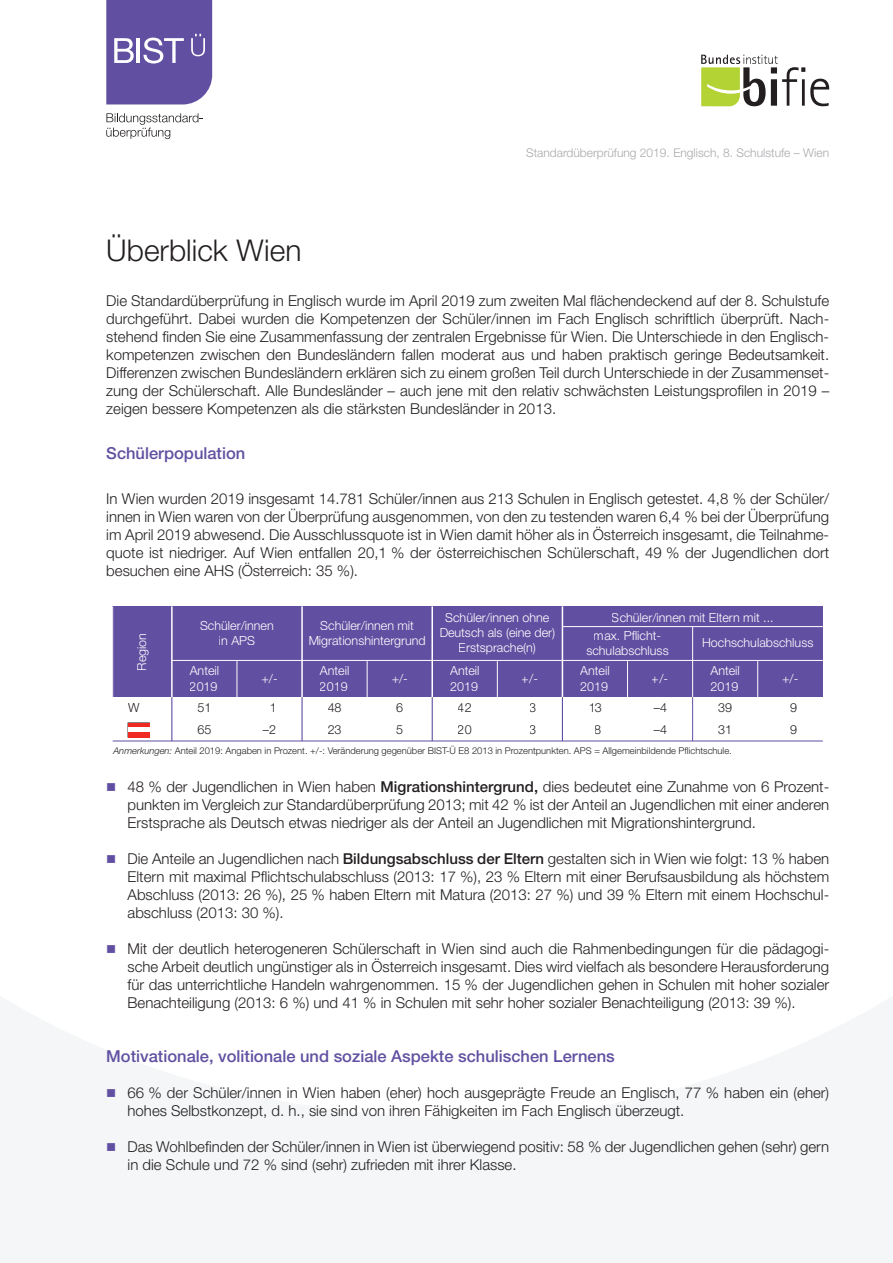
<style>
.page{position:relative;width:893px;height:1263px;background:#fff}
.page>*{position:absolute;margin:0;border:0;box-sizing:border-box;transform-origin:0 0}
.t1{font:300 30px "Helvetica Neue LT Std";color:#231f20}
.t2{font:500 16.5px "Helvetica Neue LT Std";color:#6150a1}
.t3{font:300 15px/18px "Helvetica Neue LT Pro";color:#231f20}
.t4{font:300 15px/18px "Helvetica Neue LT Std";color:#231f20;text-align:justify}
.t5{font:300 12.45px/15px "Helvetica Neue LT Std";color:#fff}
.t6{font:300 12.45px/21.9px "Helvetica Neue LT Std";color:#231f20}
.t7{font:300 12px "Helvetica Neue LT Std";color:#a8a9ad}
.t8{font:300 9.45px "Helvetica Neue LT Std";color:#231f20}
.s1{font-family:"Helvetica Neue LT Std"}
.s2{font-style:italic}
.s3{font-weight:500}
</style>
<div class="page">
<svg style="left:0;top:997px;width:893px;height:266px;fill:#f4f6f7"></svg>
<svg style="left:701px;top:55px;width:128px;height:51px"></svg>
<svg style="left:106px;top:113px;width:97px;height:26px"></svg>
<svg style="left:106px;top:0;width:106px;height:104px;background:#6f5ea9"></svg>
<div style="left:113px;top:606px;width:710px;height:91px;background:#614fa1"></div>
<hr style="left:171px;top:606px;width:2px;height:91px;background:#fff">
<hr style="left:237px;top:661px;width:1px;height:36px;background:#fff">
<hr style="left:367px;top:661px;width:1px;height:36px;background:#fff">
<hr style="left:497px;top:661px;width:1px;height:36px;background:#fff">
<hr style="left:627px;top:661px;width:1px;height:36px;background:#fff">
<hr style="left:692px;top:627px;width:1px;height:70px;background:#fff">
<hr style="left:692px;top:697px;width:1px;height:44px;background:#614fa1">
<hr style="left:562px;top:626px;width:261px;height:1px;background:#fff">
<hr style="left:757px;top:661px;width:1px;height:36px;background:#fff">
<hr style="left:172px;top:660px;width:651px;height:1px;background:#fff">
<div style="left:128px;top:723px;width:21px;height:14px;background:#ee2a23"></div>
<div style="left:128px;top:727px;width:21px;height:5px;background:#fff"></div>
<hr style="left:113px;top:741px;width:710px;height:1px;background:#614fa1">
<hr style="left:301px;top:606px;width:2px;height:91px;background:#fff">
<hr style="left:431px;top:606px;width:2px;height:91px;background:#fff">
<hr style="left:562px;top:606px;width:1px;height:91px;background:#fff">
<hr style="left:171px;top:697px;width:1px;height:44px;background:#614fa1">
<hr style="left:301px;top:697px;width:2px;height:44px;background:#614fa1">
<hr style="left:432px;top:697px;width:1px;height:44px;background:#614fa1">
<hr style="left:562px;top:697px;width:1px;height:44px;background:#614fa1">
<svg style="left:107px;top:1089px;width:8px;height:8px"></svg>
<svg style="left:107px;top:1143px;width:8px;height:8px"></svg>
<p class="t7" style="left:526px;top:146px;width:305px">Standardüberprüfung 2019. Englisch, 8. Schulstufe – Wien</p>
<h1 class="t1" style="left:106px;top:232px;width:197px">Überblick Wien</h1>
<p class="t4" style="left:106px;top:291px;width:724px">Die Standardüberprüfung in Englisch wurde im April 2019 zum zweiten Mal flächendeckend auf der 8. Schulstufe durchgeführt. Dabei wurden die Kompetenzen der Schüler/innen im Fach Englisch schriftlich überprüft. Nach&shy;stehend finden Sie eine Zusammenfassung der zentralen Ergebnisse für Wien. Die Unterschiede in den Englisch&shy;kompetenzen zwischen den Bundesländern fallen moderat aus und haben praktisch geringe Bedeutsamkeit.<br>Differenzen zwischen Bundesländern erklären sich zu einem großen Teil durch Unterschiede in der Zusammenset-</p>
<p class="t3" style="left:106px;top:381px;width:724px"><span class="s1">zung der Schülerschaft.</span> Alle Bundesländer – auch jene mit den relativ schwächsten Leistungsprofilen in 2019 – zeigen bessere Kompetenzen als die stärksten Bundesländer in 2013.</p>
<p class="t2" style="left:106px;top:444px;width:141px">Schülerpopulation</p>
<p class="t4" style="left:106px;top:489px;width:724px">In Wien wurden 2019 insgesamt 14.781 Schüler/innen aus 213 Schulen in Englisch getestet. 4,8 % der Schüler/ innen in Wien waren von der Überprüfung ausgenommen, von den zu testenden waren 6,4 % bei der Überprüfung im April 2019 abwesend. Die Ausschlussquote ist in Wien damit höher als in Österreich insgesamt, die Teilnahme&shy;quote ist niedriger. Auf Wien entfallen 20,1 % der österreichischen Schülerschaft, 49 % der Jugendlichen dort besuchen eine AHS (Österreich: 35 %).</p>
<p class="t5" style="left:134px;top:671px;width:39px;rotate:-90deg">Region</p>
<p class="t6" style="left:128px;top:696px;width:13px">W</p>
<p class="t5" style="left:200px;top:617px;width:75px;text-align:center">Schüler/innen in APS</p>
<p class="t5" style="left:594px;top:609px;width:181px;line-height:17.7px;text-indent:18px">Schüler/innen mit Eltern mit ... max. Pflicht-</p>
<p class="t5" style="left:586px;top:643px;width:84px">schulabschluss</p>
<p class="t5" style="left:439px;top:610px;width:117px;text-align:center">Schüler/innen ohne<br>Deutsch als (eine der)<br>Erstsprache(n)</p>
<p class="t5" style="left:308px;top:617px;width:119px;text-align:center">Schüler/innen mit<br>Migrationshintergrund</p>
<p class="t5" style="left:702px;top:635px;width:113px">Hochschulabschluss</p>
<p class="t5" style="left:190px;top:663px;width:31px">Anteil<br>2019</p>
<p class="t5" style="left:261px;top:671px;width:18px">+/-</p>
<p class="t5" style="left:320px;top:663px;width:31px">Anteil<br>2019</p>
<p class="t5" style="left:392px;top:671px;width:18px">+/-</p>
<p class="t5" style="left:450px;top:663px;width:31px">Anteil<br>2019</p>
<p class="t5" style="left:522px;top:671px;width:18px">+/-</p>
<p class="t5" style="left:580px;top:663px;width:31px">Anteil<br>2019</p>
<p class="t5" style="left:652px;top:671px;width:18px">+/-</p>
<p class="t5" style="left:710px;top:663px;width:31px">Anteil<br>2019</p>
<p class="t5" style="left:782px;top:671px;width:18px">+/-</p>
<p class="t6" style="left:197px;top:696px;width:15px">51<br>65</p>
<p class="t6" style="left:263px;top:696px;width:15px;text-align:center">1 –2</p>
<p class="t6" style="left:328px;top:696px;width:15px">48<br>23</p>
<p class="t6" style="left:396px;top:696px;width:8px">6<br>5</p>
<p class="t6" style="left:458px;top:696px;width:15px">42<br>20</p>
<p class="t6" style="left:530px;top:696px;width:8px">3<br>3</p>
<p class="t6" style="left:588px;top:696px;width:15px;text-align:center">13<br>8</p>
<p class="t6" style="left:654px;top:696px;width:15px">–4 –4</p>
<p class="t6" style="left:718px;top:696px;width:15px">39<br>31</p>
<p class="t6" style="left:790px;top:696px;width:8px">9<br>9</p>
<p class="t8" style="left:113px;top:745px;width:620px"><span class="s2">Anmerkungen:</span> Anteil 2019: Angaben in Prozent. +/-: Veränderung gegenüber BIST-Ü E8 2013 in Prozentpunkten. APS = Allgemeinbildende Pflichtschule.</p>
<p class="t3" style="left:128px;top:777px;width:703px;text-align:justify">48 % der Jugendlichen in Wien haben <span class="s3">Migrationshintergrund,</span> dies bedeutet eine Zunahme von 6 Prozent&shy;punkten im Vergleich zur Standardüberprüfung 2013; mit 42 % ist der Anteil an Jugendlichen mit einer anderen Erstsprache als Deutsch etwas niedriger als der Anteil an Jugendlichen mit Migrationshintergrund.</p>
<p class="t3" style="left:128px;top:849px;width:703px;text-align:justify">Die Anteile an Jugendlichen nach <span class="s3">Bildungsabschluss der Eltern</span> gestalten sich in Wien wie folgt: 13 % haben Eltern mit maximal Pflichtschulabschluss (2013: 17 %), 23 % Eltern mit einer Berufsausbildung als höchstem Abschluss (2013: 26 %), 25 % haben Eltern mit Matura (2013: 27 %) und 39 % Eltern mit einem Hochschul&shy;abschluss (2013: 30 %).</p>
<p class="t3" style="left:128px;top:939px;width:703px;text-align:justify">Mit der deutlich heterogeneren Schülerschaft in Wien sind auch die Rahmenbedingungen für die pädagogi&shy;sche Arbeit deutlich ungünstiger als in Österreich insgesamt. Dies wird vielfach als besondere Herausforderung für das unterrichtliche Handeln wahrgenommen. 15 % der Jugendlichen gehen in Schulen mit hoher sozialer Benachteiligung (2013: 6 %) und 41 % in Schulen mit sehr hoher sozialer Benachteiligung (2013: 39 %).</p>
<p class="t2" style="left:106px;top:1046px;width:510px">Motivationale, volitionale und soziale Aspekte schulischen Lernens</p>
<p class="t3" style="left:128px;top:1083px;width:703px">66 % der Schüler/innen in Wien haben (eher) hoch ausgeprägte Freude an Englisch, 77 % haben ein (eher) hohes Selbstkonzept, d. h., sie sind von ihren Fähigkeiten im Fach Englisch überzeugt.</p>
<p class="t3" style="left:128px;top:1137px;width:703px">Das Wohlbefinden der Schüler/innen in Wien ist überwiegend positiv: 58 % der Jugendlichen gehen (sehr) gern in die Schule und 72 % sind (sehr) zufrieden mit ihrer Klasse.</p>
</div>
